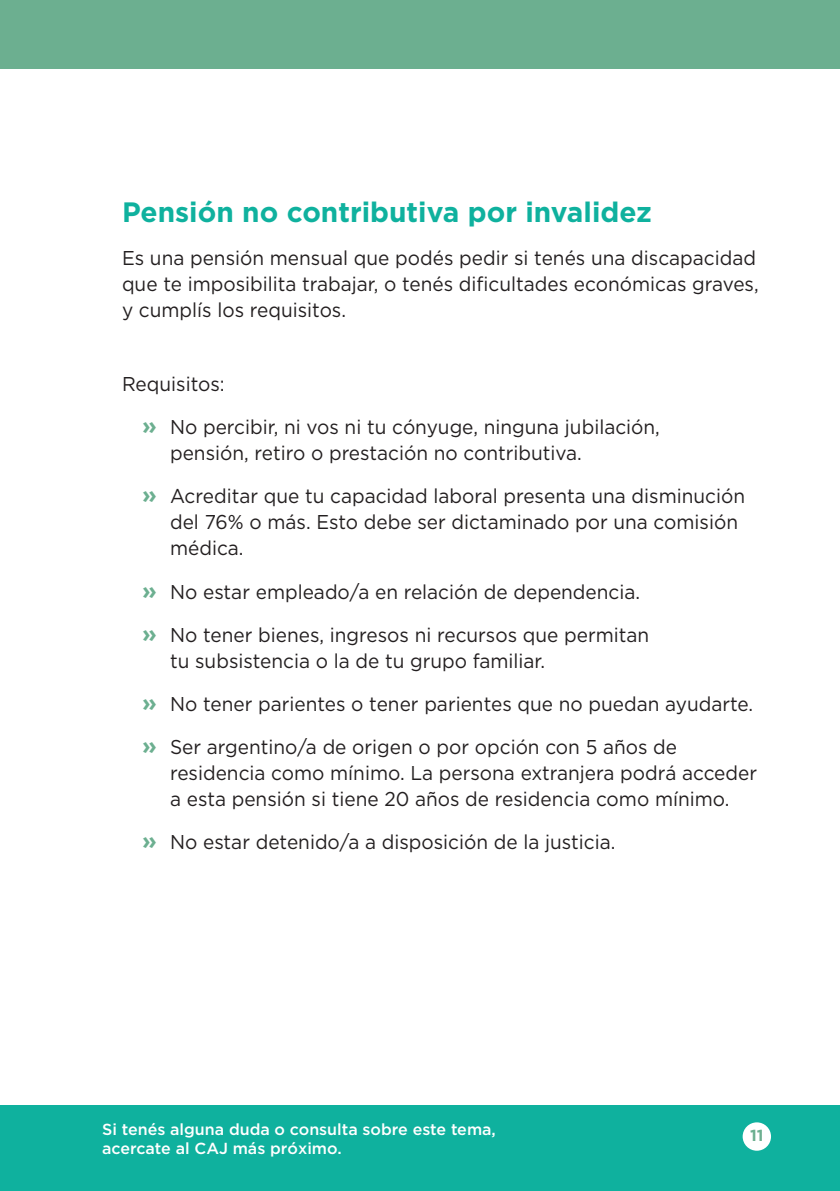
<style>
.page{position:relative;width:840px;height:1191px;background:#fff}
.page>*{position:absolute;margin:0;border:0;box-sizing:border-box;transform-origin:0 0}
.t1{font:700 28px "Gotham";color:#0fb19e}
.t2{font:20px/43px "Gotham";color:#231f20;scale:.95 1}
.t3{font:500 16px/19.2px "Gotham";color:#fff}
.t4{font:700 16px "Gotham";color:#6caf90}
.s1{font-weight:700;font-size:24px;color:#6caf90}
</style>
<div class="page">
<div style="left:0;top:1106px;width:839px;height:85px;background:#0fb19e"></div>
<div style="left:0;top:0;width:839px;height:68px;background:#6caf90"></div>
<div style="left:742px;top:1122px;width:28px;height:28px;background:#fff;border-radius:50%"></div>
<h1 class="t1" style="left:122px;top:195px;width:531px">Pensión no contributiva por invalidez</h1>
<p class="t2" style="left:122px;top:244px;width:671px;line-height:26px">Es una pensión mensual que podés pedir si tenés una discapacidad que te imposibilita trabajar, o tenés dificultades económicas graves, y cumplís los requisitos.</p>
<p class="t2" style="left:142px;top:362px;width:546px;text-indent:-20px">Requisitos:<br><span class="s1">»</span> No percibir, ni vos ni tu cónyuge, ninguna jubilación,</p>
<p class="t2" style="left:142px;top:431px;width:636px;text-indent:28px">pensión, retiro o prestación no contributiva.<br><span class="s1">»</span> Acreditar que tu capacidad laboral presenta una disminución</p>
<p class="t2" style="left:170px;top:509px;width:599px;line-height:26px">del 76% o más. Esto debe ser dictaminado por una comisión médica.</p>
<p class="t2" style="left:142px;top:569px;width:535px"><span class="s1">»</span> No estar empleado/a en relación de dependencia. <span class="s1">»</span> No tener bienes, ingresos ni recursos que permitan</p>
<p class="t2" style="left:142px;top:638px;width:644px;text-indent:28px">tu subsistencia o la de tu grupo familiar.<br><span class="s1">»</span> No tener parientes o tener parientes que no puedan ayudarte. <span class="s1">»</span> Ser argentino/a de origen o por opción con 5 años de</p>
<p class="t2" style="left:170px;top:759px;width:619px;line-height:26px">residencia como mínimo. La persona extranjera podrá acceder a esta pensión si tiene 20 años de residencia como mínimo.</p>
<p class="t2" style="left:142px;top:819px;width:499px"><span class="s1">»</span> No estar detenido/a a disposición de la justicia.</p>
<p class="t3" style="left:102px;top:1119px;width:395px">Si tenés alguna duda o consulta sobre este tema, acercate al CAJ más próximo.</p>
<p class="t4" style="left:749px;top:1126px;width:15px">11</p>
</div>
